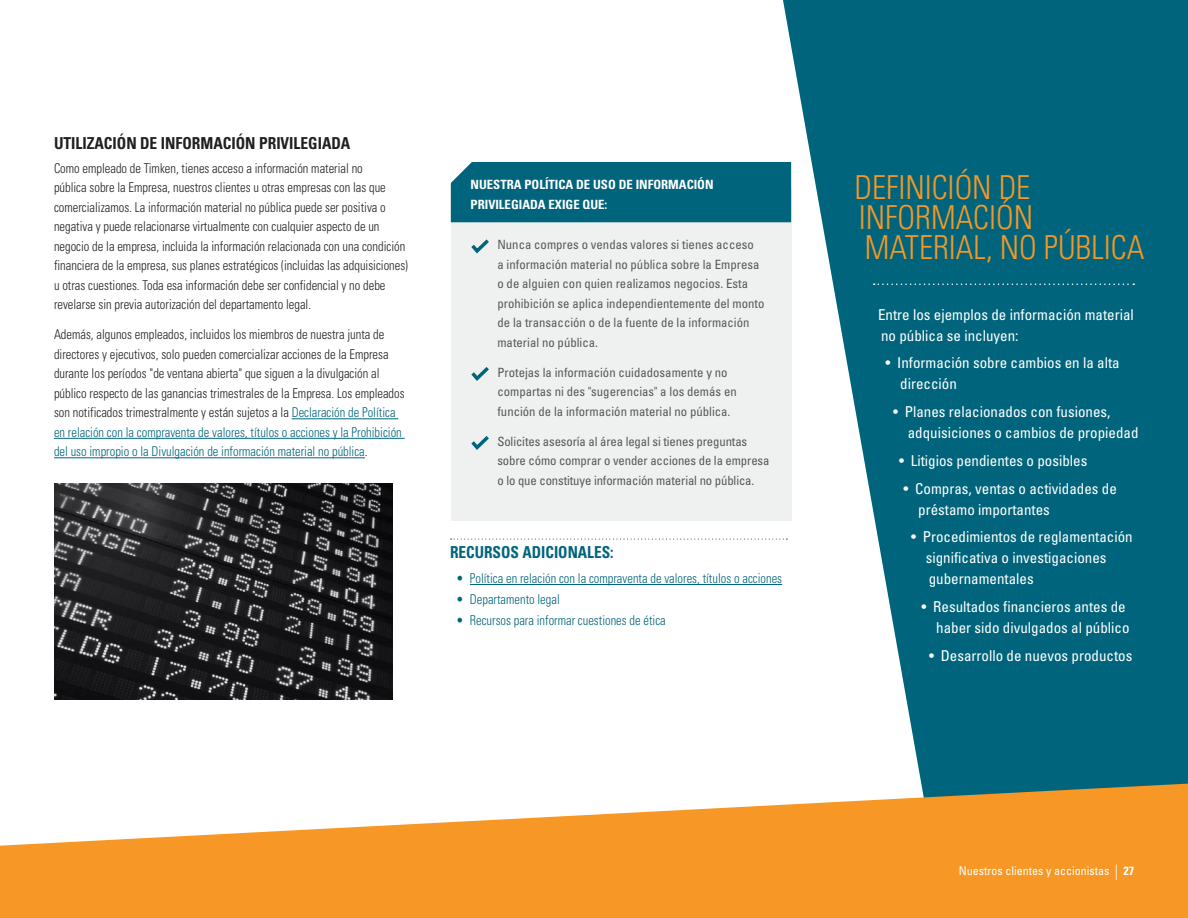
<style>
.page{position:relative;width:1188px;height:918px;background:#fff}
.page>*{position:absolute;margin:0;border:0;box-sizing:border-box;transform-origin:0 0}
.t1{font:300 condensed 33px/30px "Univers LT Std";color:#f79725;scale:.96 1}
.t2{font:700 condensed 16.5px "Univers LT Std";color:#231f20;scale:.94 1}
.Additional_Res_Head{font:700 condensed 16.5px "Univers LT Std";color:#00657c;scale:.93 1}
.t3{font:condensed 15px/21px "Univers LT Std";color:#fff}
.t4{font:300 condensed 13.5px/19.5px "Univers LT Std";color:#231f20;scale:.93 1}
.t5{font:300 condensed 13.5px "Univers LT Std";color:#00657c;scale:.93 1}
.policies_bullet{font:condensed 12.75px/19.5px "Univers LT Std";color:#57585a}
.t6{font:700 condensed 12.75px/19.5px "Univers LT Std";color:#fff}
.t7{font:condensed 12px "Univers LT Std";color:#fff}
.s1{color:#00657c}
.s2{font-weight:300;font-size:15px}
.s3{font-weight:700}
</style>
<div class="page">
<svg style="left:783px;top:0;width:405px;height:784px;fill:#00657c"></svg>
<svg style="left:874px;top:284px;width:260px;height:1px"></svg>
<hr style="left:292px;top:418px;width:106px;height:1px;background:#00657c">
<hr style="left:54px;top:438px;width:351px;height:1px;background:#00657c">
<hr style="left:54px;top:457px;width:311px;height:1px;background:#00657c">
<svg style="left:451px;top:539px;width:336px;height:1px"></svg>
<hr style="left:470px;top:584px;width:312px;height:1px;background:#00657c">
<svg style="left:0;top:784px;width:1188px;height:134px;fill:#f79725"></svg>
<div style="left:451px;top:189px;width:340px;height:331px;background:#eff1f0"></div>
<div style="left:451px;top:162px;width:340px;height:60px;background:#00657c"></div>
<svg style="left:471px;top:239px;width:18px;height:15px"></svg>
<svg style="left:471px;top:367px;width:18px;height:14px"></svg>
<svg style="left:471px;top:436px;width:18px;height:14px"></svg>
<img style="left:54px;top:483px;width:338px;height:216px">
<h2 class="t2" style="left:54px;top:133px;width:317px">UTILIZACIÓN DE INFORMACIÓN PRIVILEGIADA</h2>
<p class="t4" style="left:54px;top:158px;width:382px">Como empleado de Timken, tienes acceso a información material no<br>pública sobre la Empresa, nuestros clientes u otras empresas con las que comercializamos. La información material no pública puede ser positiva o negativa y puede relacionarse virtualmente con cualquier aspecto de un negocio de la empresa, incluida la información relacionada con una condición financiera de la empresa, sus planes estratégicos (incluidas las adquisiciones) u otras cuestiones. Toda esa información debe ser confidencial y no debe revelarse sin previa autorización del departamento legal.</p>
<p class="t4" style="left:54px;top:325px;width:379px">Además, algunos empleados, incluidos los miembros de nuestra junta de directores y ejecutivos, solo pueden comercializar acciones de la Empresa durante los períodos "de ventana abierta" que siguen a la divulgación al público respecto de las ganancias trimestrales de la Empresa. Los empleados son notificados trimestralmente y están sujetos a la <span class="s1">Declaración de Política en relación con la compraventa de valores, títulos o acciones y la Prohibición del uso impropio o la Divulgación de información material no pública</span>.</p>
<p class="t6" style="left:471px;top:175px;width:244px">NUESTRA POLÍTICA DE USO DE INFORMACIÓN<br>PRIVILEGIADA EXIGE QUE:</p>
<p class="policies_bullet" style="left:497px;top:235px;width:268px">Nunca compres o vendas valores si tienes acceso<br>a información material no pública sobre la Empresa o de alguien con quien realizamos negocios. Esta prohibición se aplica independientemente del monto de la transacción o de la fuente de la información material no pública.</p>
<p class="policies_bullet" style="left:497px;top:362px;width:241px">Protejas la información cuidadosamente y no compartas ni des "sugerencias" a los demás en función de la información material no pública.</p>
<p class="policies_bullet" style="left:497px;top:431px;width:274px">Solicites asesoría al área legal si tienes preguntas sobre cómo comprar o vender acciones de la empresa o lo que constituye información material no pública.</p>
<p class="Additional_Res_Head" style="left:450px;top:542px;width:178px">RECURSOS ADICIONALES:</p>
<p class="t5" style="left:456px;top:570px;width:352px">• Política en relación con la compraventa de valores, títulos o acciones</p>
<p class="t5" style="left:456px;top:591px;width:113px">• Departamento legal</p>
<p class="t5" style="left:456px;top:612px;width:227px">• Recursos para informar cuestiones de ética</p>
<p class="t1" style="left:854px;top:173px;width:303px">DEFINICIÓN DE<br>INFORMACIÓN<br>MATERIAL, NO PÚBLICA</p>
<p class="t3" style="left:878px;top:304px;width:257px">Entre los ejemplos de información material no pública se incluyen:</p>
<p class="t3" style="left:900px;top:352px;width:221px;text-indent:-15px">• Información sobre cambios en la alta dirección</p>
<p class="t3" style="left:908px;top:401px;width:232px;text-indent:-15px">• Planes relacionados con fusiones, adquisiciones o cambios de propiedad</p>
<p class="t3" style="left:899px;top:450px;width:190px">• Litigios pendientes o posibles</p>
<p class="t3" style="left:918px;top:478px;width:200px;text-indent:-15px">• Compras, ventas o actividades de préstamo importantes</p>
<p class="t3" style="left:926px;top:526px;width:208px;text-indent:-15px">• Procedimientos de reglamentación significativa o investigaciones gubernamentales</p>
<p class="t3" style="left:922px;top:596px;width:209px;text-align:right">• Resultados financieros antes de haber sido divulgados al público</p>
<p class="t3" style="left:929px;top:645px;width:205px">• Desarrollo de nuevos productos</p>
<p class="t7" style="left:959px;top:863px;width:177px">Nuestros clientes y accionistas <span class="s2">|</span> <span class="s3">27</span></p>
</div>
